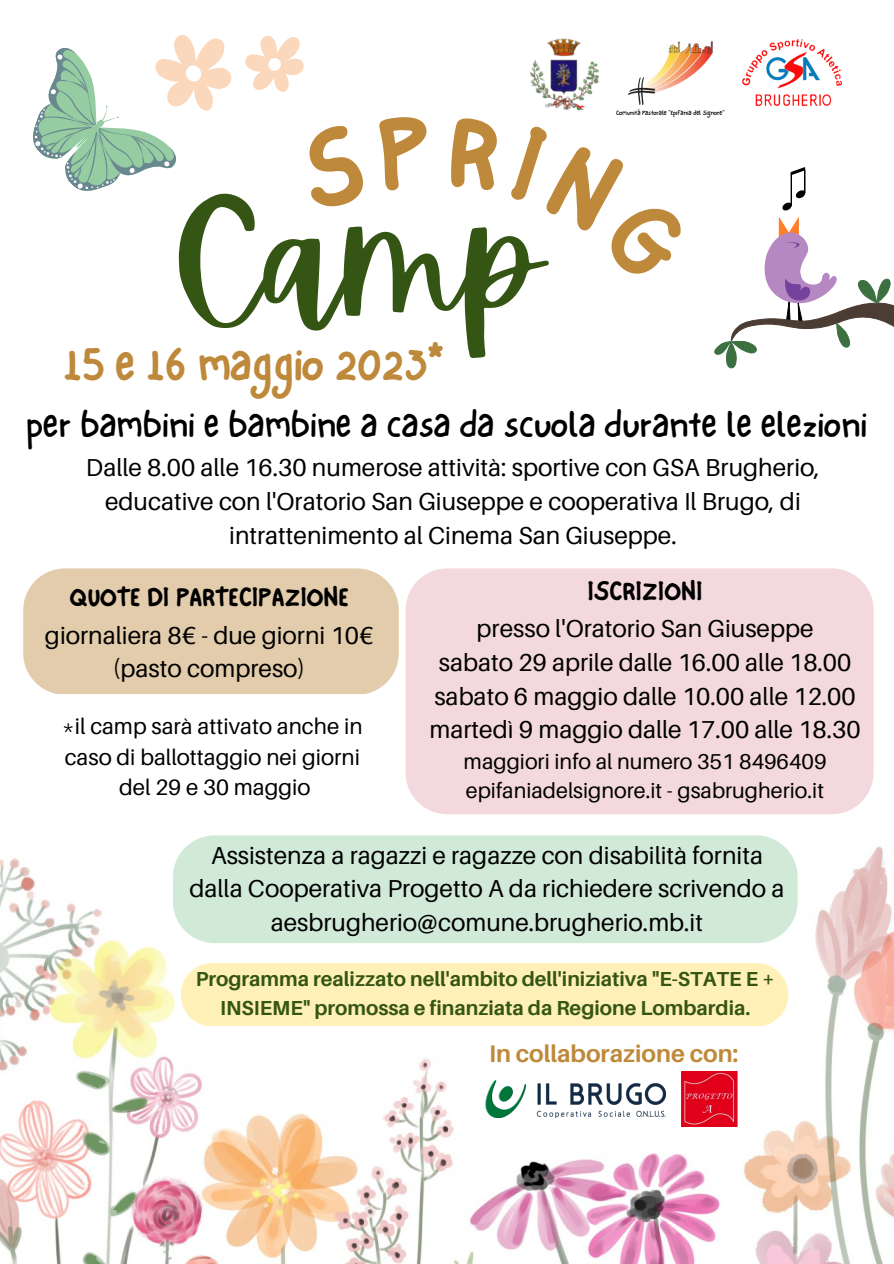
<style>
.page{position:relative;width:894px;height:1264px;background:#fff}
.page>*{position:absolute;margin:0;border:0;box-sizing:border-box;transform-origin:0 0}
.t1{font:159.45px "Apricots";color:#345513}
.t2{font:44.85px "NF One Little Font Bold";color:#be893b}
.t3{font:36px "NF One Little Font Regular";color:#000}
.t4{font:27.45px "NF One Little Font Bold";color:#000}
.t5{font:24.45px/33.8px "Aileron";color:#000;text-align:center}
.t6{font:700 24px "Aileron";color:#be893b}
.t7{font:22.35px/30.5px "Aileron";color:#000;text-align:center}
.t8{font:21.45px/29.2px "Aileron";color:#000}
.t9{font:700 20.25px/28.2px "Aileron";color:#345513;text-align:center}
.t10{font:6.6px "NF One Little Font Regular";color:#000}
</style>
<div class="page">
<img style="left:0;top:603px;width:893px;height:660px">
<svg style="left:782px;top:167px;width:23px;height:43px"></svg>
<svg style="left:714px;top:216px;width:179px;height:153px"></svg>
<img style="left:681px;top:1071px;width:56px;height:55px">
<img style="left:485px;top:1080px;width:180px;height:37px">
<img style="left:628px;top:41px;width:83px;height:64px">
<img style="left:742px;top:40px;width:99px;height:65px">
<img style="left:530px;top:38px;width:70px;height:73px">
<div style="left:181px;top:963px;width:607px;height:62px;background:#fff0b8"></div>
<div style="left:405px;top:568px;width:468px;height:246px;background:#f3d8de"></div>
<div style="left:23px;top:568px;width:375px;height:126px;background:#e3ccab"></div>
<div style="left:173px;top:835px;width:624px;height:108px;background:#d1e9d7"></div>
<svg style="left:33px;top:35px;width:271px;height:156px"></svg>
<h1 class="t1" style="left:171px;top:169px;width:371px">Camp</h1>
<h2 class="t2" style="left:63px;top:338px;width:383px">15 e 16 maggio 2023*</h2>
<p class="t10" style="left:616px;top:109px;width:110px">Comunità Pastorale "Epifania del Signore"</p>
<h3 class="t3" style="left:26px;top:403px;width:842px">per bambini e bambine a casa da scuola durante le elezioni</h3>
<p class="t5" style="left:86px;top:450px;width:735px">Dalle 8.00 alle 16.30 numerose attività: sportive con GSA Brugherio, educative con l'Oratorio San Giuseppe e cooperativa Il Brugo, di intrattenimento al Cinema San Giuseppe.</p>
<p class="t4" style="left:70px;top:581px;width:280px">QUOTE DI PARTECIPAZIONE</p>
<p class="t5" style="left:45px;top:617px;width:330px">giornaliera 8€ - due giorni 10€ (pasto compreso)</p>
<p class="t7" style="left:62px;top:711px;width:302px">*il camp sarà attivato anche in caso di ballottaggio nei giorni del 29 e 30 maggio</p>
<p class="t4" style="left:587px;top:574px;width:116px">ISCRIZIONI</p>
<p class="t5" style="left:429px;top:611px;width:432px">presso l'Oratorio San Giuseppe<br>sabato 29 aprile dalle 16.00 alle 18.00 sabato 6 maggio dalle 10.00 alle 12.00 martedì 9 maggio dalle 17.00 alle 18.30</p>
<p class="t8" style="left:463px;top:746px;width:364px">maggiori info al numero 351 8496409 epifaniadelsignore.it - gsabrugherio.it</p>
<p class="t5" style="left:189px;top:837px;width:596px">Assistenza a ragazzi e ragazze con disabilità fornita dalla Cooperativa Progetto A da richiedere scrivendo a aesbrugherio@comune.brugherio.mb.it</p>
<p class="t9" style="left:196px;top:964px;width:580px">Programma realizzato nell'ambito dell'iniziativa "E-STATE E +<br>INSIEME" promossa e finanziata da Regione Lombardia.</p>
<p class="t6" style="left:489px;top:1038px;width:251px">In collaborazione con:</p>
</div>
